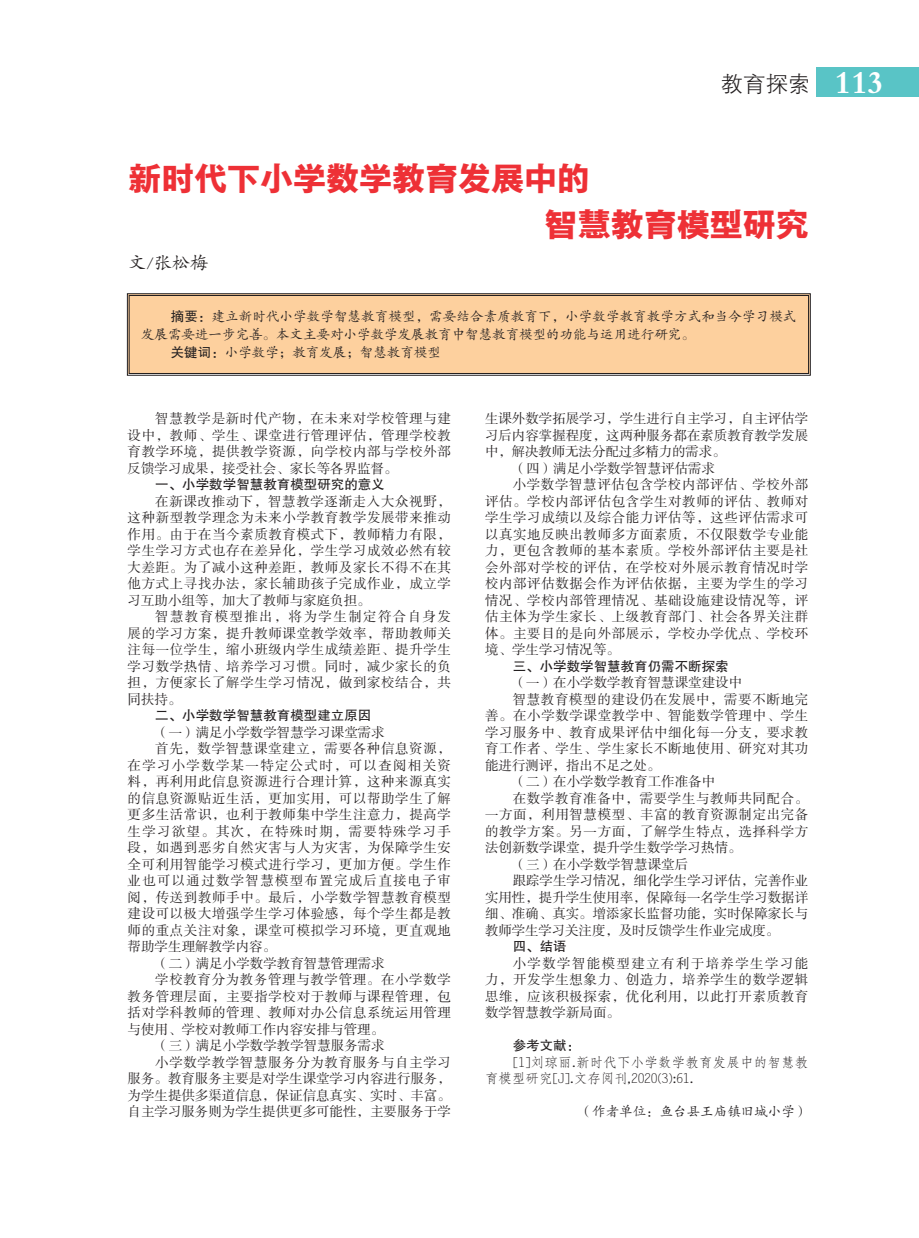
<style>
.page{position:relative;width:919px;height:1238px;background:#fff}
.page>*{position:absolute;margin:0;border:0;box-sizing:border-box;transform-origin:0 0}
.t1{font:33px/45.8px "FZYDCHJW GB1 0";color:#ee3036}
.t2{font:22.5px "FZXH1 K GBK1 0";color:#231f20}
.t3{font:18px "FZKTK GBK1 0";color:#231f20}
.t4{font:13.5px/16.5px "FZSSK GBK1 0";letter-spacing:.045em;color:#231f20;text-align:justify}
.t5{font:13.5px "FZSSK GBK1 0";letter-spacing:-.005em;color:#231f20}
.t6{font:13.5px "FZSSK GBK1 0";color:#231f20}
.t7{font:13.5px "FZKTK GBK1 0";color:#231f20}
.t8{font:13.5px "FZSSK GBK1 0";letter-spacing:.09em;color:#231f20}
.t9{font:13.5px "FZHTK GBK1 0";color:#231f20}
.t10{font:13.5px/16.5px "FZFSK GBK1 0";letter-spacing:.015em;color:#231f20}
.t11{font:13.5px "FZSSK GBK1 0";letter-spacing:-.01em;color:#231f20}
.s1{font-family:"FZDBSK GBK1 0";font-size:33px;color:#fff}
.s2{font-family:"FZHTK GBK1 0"}
</style>
<div class="page">
<div style="left:816px;top:68px;width:102px;height:29px;background:#59c4c6"></div>
<div style="left:127px;top:293px;width:683px;height:82px;background:#fdd09e"></div>
<div style="left:129px;top:295px;width:679px;height:78px;border:1px solid #231f20"></div>
<h2 class="t2" style="left:720px;top:71px;width:165px">教育探索 <span class="s1">113</span></h2>
<h1 class="t1" style="left:544px;top:157px;width:265px;text-indent:-416px">新时代下小学数学教育发展中的<br>智慧教育模型研究</h1>
<h3 class="t3" style="left:128px;top:253px;width:82px">文/张松梅</h3>
<p class="t7" style="left:171px;top:310px;width:627px"><span class="s2">摘要：</span>建立新时代小学数学智慧教育模型，需要结合素质教育下，小学数学教育教学方式和当今学习模式</p>
<p class="t7" style="left:141px;top:328px;width:555px">发展需要进一步完善。本文主要对小学数学发展教育中智慧教育模型的功能与运用进行研究。</p>
<p class="t7" style="left:171px;top:346px;width:272px"><span class="s2">关键词：</span>小学数学；教育发展；智慧教育模型</p>
<p class="t4" style="left:128px;top:411px;width:325px;text-indent:28px">智慧教学是新时代产物，在未来对学校管理与建设中，教师、学生、课堂进行管理评估，管理学校教育教学环境，提供教学资源，向学校内部与学校外部反馈学习成果，接受社会、家长等各界监督。</p>
<p class="t9" style="left:155px;top:477px;width:231px">一、小学数学智慧教育模型研究的意义</p>
<p class="t4" style="left:128px;top:493px;width:325px;text-indent:28px">在新课改推动下，智慧教学逐渐走入大众视野，这种新型教学理念为未来小学教育教学发展带来推动作用。由于在当今素质教育模式下，教师精力有限，学生学习方式也存在差异化，学生学习成效必然有较大差距。为了减小这种差距，教师及家长不得不在其他方式上寻找办法，家长辅助孩子完成作业，成立学习互助小组等，加大了教师与家庭负担。</p>
<p class="t4" style="left:128px;top:609px;width:325px;text-indent:28px">智慧教育模型推出，将为学生制定符合自身发展的学习方案，提升教师课堂教学效率，帮助教师关注每一位学生，缩小班级内学生成绩差距、提升学生学习数学热情、培养学习习惯。同时，减少家长的负担，方便家长了解学生学习情况，做到家校结合，共同扶持。</p>
<p class="t9" style="left:155px;top:708px;width:217px">二、小学数学智慧教育模型建立原因</p>
<p class="t6" style="left:155px;top:724px;width:231px">（一）满足小学数学智慧学习课堂需求</p>
<p class="t4" style="left:155px;top:741px;width:297px">首先，数学智慧课堂建立，需要各种信息资源，</p>
<p class="t8" style="left:128px;top:757px;width:325px">在学习小学数学某一特定公式时，可以查阅相关资</p>
<p class="t4" style="left:128px;top:774px;width:325px">料，再利用此信息资源进行合理计算，这种来源真实</p>
<p class="t4" style="left:128px;top:790px;width:325px">的信息资源贴近生活，更加实用，可以帮助学生了解</p>
<p class="t4" style="left:128px;top:807px;width:325px">更多生活常识，也利于教师集中学生注意力，提高学</p>
<p class="t8" style="left:128px;top:823px;width:325px">生学习欲望。其次，在特殊时期，需要特殊学习手</p>
<p class="t4" style="left:128px;top:840px;width:325px">段，如遇到恶劣自然灾害与人为灾害，为保障学生安</p>
<p class="t4" style="left:128px;top:856px;width:325px">全可利用智能学习模式进行学习，更加方便。学生作</p>
<p class="t8" style="left:128px;top:873px;width:325px">业也可以通过数学智慧模型布置完成后直接电子审</p>
<p class="t4" style="left:128px;top:889px;width:325px">阅，传送到教师手中。最后，小学数学智慧教育模型</p>
<p class="t4" style="left:128px;top:906px;width:325px">建设可以极大增强学生学习体验感，每个学生都是教</p>
<p class="t4" style="left:128px;top:922px;width:325px">师的重点关注对象，课堂可模拟学习环境，更直观地</p>
<p class="t6" style="left:128px;top:939px;width:150px">帮助学生理解教学内容。</p>
<p class="t6" style="left:155px;top:955px;width:231px">（二）满足小学数学教育智慧管理需求</p>
<p class="t4" style="left:155px;top:972px;width:297px">学校教育分为教务管理与教学管理。在小学数学</p>
<p class="t4" style="left:128px;top:988px;width:325px">教务管理层面，主要指学校对于教师与课程管理，包</p>
<p class="t4" style="left:128px;top:1005px;width:325px">括对学科教师的管理、教师对办公信息系统运用管理</p>
<p class="t6" style="left:128px;top:1021px;width:258px">与使用、学校对教师工作内容安排与管理。</p>
<p class="t6" style="left:155px;top:1038px;width:231px">（三）满足小学数学教学智慧服务需求</p>
<p class="t4" style="left:155px;top:1054px;width:297px">小学数学教学智慧服务分为教育服务与自主学习</p>
<p class="t5" style="left:128px;top:1071px;width:325px">服务。教育服务主要是对学生课堂学习内容进行服务，</p>
<p class="t5" style="left:128px;top:1087px;width:325px">为学生提供多渠道信息，保证信息真实、实时、丰富。</p>
<p class="t5" style="left:128px;top:1104px;width:325px">自主学习服务则为学生提供更多可能性，主要服务于学</p>
<p class="t5" style="left:485px;top:411px;width:325px">生课外数学拓展学习，学生进行自主学习，自主评估学</p>
<p class="t5" style="left:485px;top:427px;width:325px">习后内容掌握程度，这两种服务都在素质教育教学发展</p>
<p class="t11" style="left:485px;top:444px;width:242px">中，解决教师无法分配过多精力的需求。</p>
<p class="t6" style="left:512px;top:460px;width:204px">（四）满足小学数学智慧评估需求</p>
<p class="t4" style="left:512px;top:476px;width:297px">小学数学智慧评估包含学校内部评估、学校外部</p>
<p class="t4" style="left:485px;top:493px;width:325px">评估。学校内部评估包含学生对教师的评估、教师对</p>
<p class="t4" style="left:485px;top:509px;width:325px">学生学习成绩以及综合能力评估等，这些评估需求可</p>
<p class="t4" style="left:485px;top:526px;width:325px">以真实地反映出教师多方面素质，不仅限数学专业能</p>
<p class="t4" style="left:485px;top:542px;width:325px">力，更包含教师的基本素质。学校外部评估主要是社</p>
<p class="t4" style="left:485px;top:559px;width:325px">会外部对学校的评估，在学校对外展示教育情况时学</p>
<p class="t4" style="left:485px;top:575px;width:325px">校内部评估数据会作为评估依据，主要为学生的学习</p>
<p class="t4" style="left:485px;top:592px;width:325px">情况、学校内部管理情况、基础设施建设情况等，评</p>
<p class="t4" style="left:485px;top:608px;width:325px">估主体为学生家长、上级教育部门、社会各界关注群</p>
<p class="t4" style="left:485px;top:625px;width:325px">体。主要目的是向外部展示，学校办学优点、学校环</p>
<p class="t6" style="left:485px;top:642px;width:136px">境、学生学习情况等。</p>
<p class="t9" style="left:512px;top:658px;width:217px">三、小学数学智慧教育仍需不断探索</p>
<p class="t6" style="left:512px;top:675px;width:231px">（一）在小学数学教育智慧课堂建设中</p>
<p class="t4" style="left:512px;top:691px;width:297px">智慧教育模型的建设仍在发展中，需要不断地完</p>
<p class="t4" style="left:485px;top:707px;width:325px">善。在小学数学课堂教学中、智能数学管理中、学生</p>
<p class="t4" style="left:485px;top:724px;width:325px">学习服务中、教育成果评估中细化每一分支，要求教</p>
<p class="t4" style="left:485px;top:740px;width:325px">育工作者、学生、学生家长不断地使用、研究对其功</p>
<p class="t6" style="left:485px;top:757px;width:177px">能进行测评，指出不足之处。</p>
<p class="t6" style="left:512px;top:774px;width:204px">（二）在小学数学教育工作准备中</p>
<p class="t4" style="left:512px;top:790px;width:297px">在数学教育准备中，需要学生与教师共同配合。</p>
<p class="t4" style="left:485px;top:806px;width:325px">一方面，利用智慧模型、丰富的教育资源制定出完备</p>
<p class="t4" style="left:485px;top:823px;width:325px">的教学方案。另一方面，了解学生特点，选择科学方</p>
<p class="t6" style="left:485px;top:840px;width:258px">法创新数学课堂，提升学生数学学习热情。</p>
<p class="t6" style="left:512px;top:856px;width:177px">（三）在小学数学智慧课堂后</p>
<p class="t5" style="left:512px;top:873px;width:297px">跟踪学生学习情况，细化学生学习评估，完善作业</p>
<p class="t5" style="left:485px;top:889px;width:325px">实用性，提升学生使用率，保障每一名学生学习数据详</p>
<p class="t5" style="left:485px;top:906px;width:325px">细、准确、真实。增添家长监督功能，实时保障家长与</p>
<p class="t11" style="left:485px;top:922px;width:296px">教师学生学习关注度，及时反馈学生作业完成度。</p>
<p class="t9" style="left:512px;top:939px;width:55px">四、结语</p>
<p class="t4" style="left:485px;top:955px;width:325px;text-indent:28px">小学数学智能模型建立有利于培养学生学习能力，开发学生想象力、创造力，培养学生的数学逻辑思维，应该积极探索，优化利用，以此打开素质教育数学智慧教学新局面。</p>
<p class="t9" style="left:512px;top:1038px;width:69px">参考文献：</p>
<p class="t10" style="left:485px;top:1054px;width:325px;text-indent:28px">[1]刘琼丽.新时代下小学数学教育发展中的智慧教育模型研究[J].文存阅刊,2020(3):61.</p>
<p class="t7" style="left:578px;top:1104px;width:231px">（作者单位：鱼台县王庙镇旧城小学）</p>
</div>
